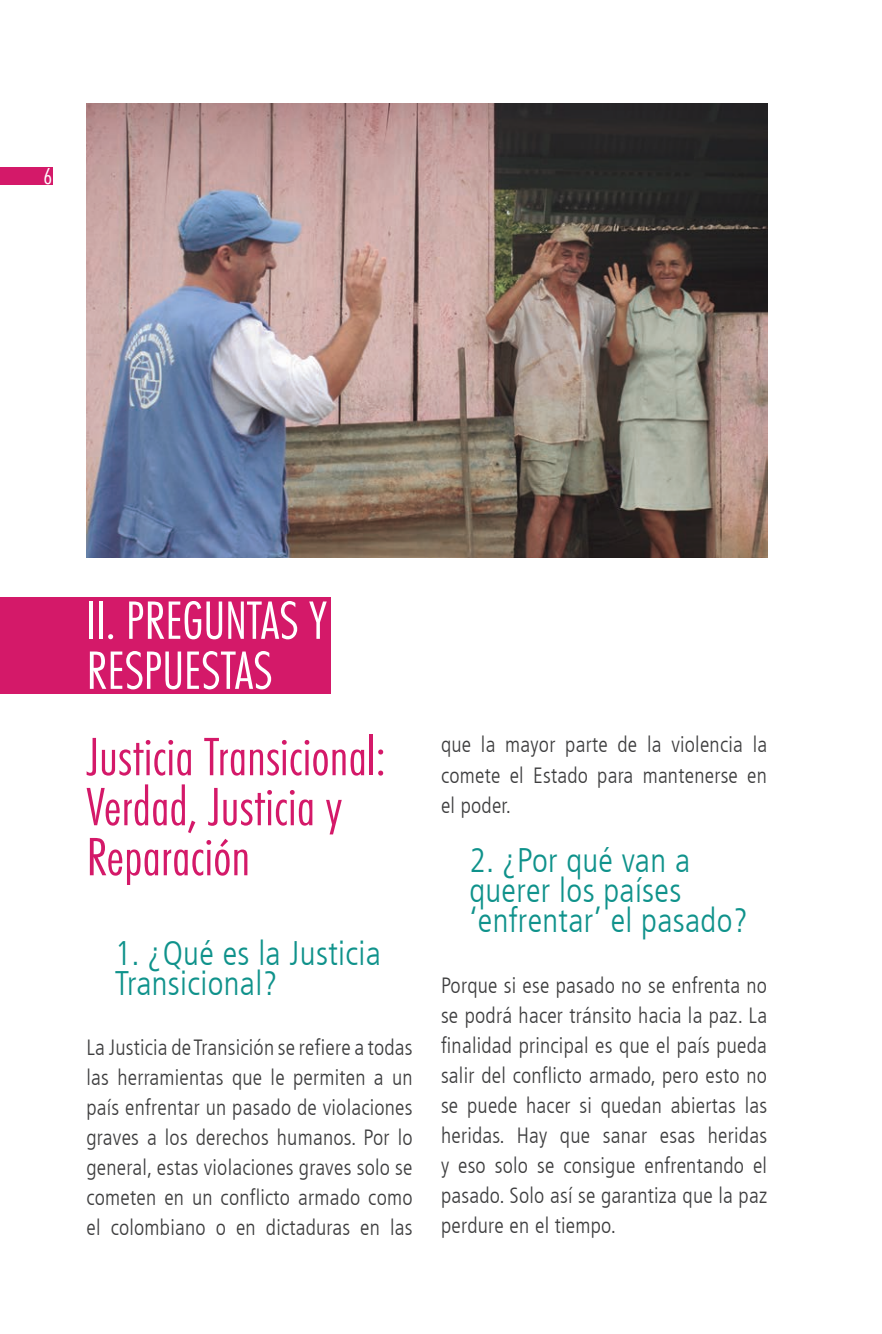
<style>
.page{position:relative;width:882px;height:1334px;background:#fff}
.page>*{position:absolute;margin:0;border:0;box-sizing:border-box;transform-origin:0 0}
.t1{font:56px/50px "Futura TEE Ligh Cond";color:#d41969}
.t2{font:56px/50px "Futura TEE Ligh Cond";color:#fff}
.t3{font:300 condensed 34px/30px "Frutiger LT";letter-spacing:.01em;color:#0f928b}
.t4{font:300 condensed 22px/30px "Frutiger LT";letter-spacing:.01em;color:#3e3e3f;text-align:justify}
.t5{font:300 condensed 21.4px "Futura LT";color:#fff}
</style>
<div class="page">
<div style="left:0;top:167px;width:53px;height:17px;background:#d41969"></div>
<div style="left:0;top:597px;width:330px;height:96px;background:#d41969"></div>
<img style="left:87px;top:104px;width:680px;height:453px">
<p class="t5" style="left:44px;top:163px;width:10px">6</p>
<h1 class="t2" style="left:87px;top:595px;width:242px">II. PREGUNTAS Y<br>RESPUESTAS</h1>
<h1 class="t1" style="left:87px;top:732px;width:301px">Justicia Transicional:<br>Verdad, Justicia y<br>Reparación</h1>
<h2 class="t3" style="left:115px;top:939px;width:267px">1. ¿Qué es la Justicia<br>Transicional?</h2>
<p class="t4" style="left:87px;top:1033px;width:328px">La Justicia de Transición se refiere a todas las herramientas que le permiten a un país enfrentar un pasado de violaciones graves a los derechos humanos. Por lo general, estas violaciones graves solo se cometen en un conflicto armado como el colombiano o en dictaduras en las</p>
<p class="t4" style="left:441px;top:730px;width:328px">que la mayor parte de la violencia la comete el Estado para mantenerse en el poder.</p>
<h2 class="t3" style="left:469px;top:846px;width:280px">2. ¿Por qué van a querer los países ‘enfrentar’ el pasado?</h2>
<p class="t4" style="left:441px;top:970px;width:328px">Porque si ese pasado no se enfrenta no se podrá hacer tránsito hacia la paz. La finalidad principal es que el país pueda salir del conflicto armado, pero esto no se puede hacer si quedan abiertas las heridas. Hay que sanar esas heridas y eso solo se consigue enfrentando el pasado. Solo así se garantiza que la paz perdure en el tiempo.</p>
</div>
